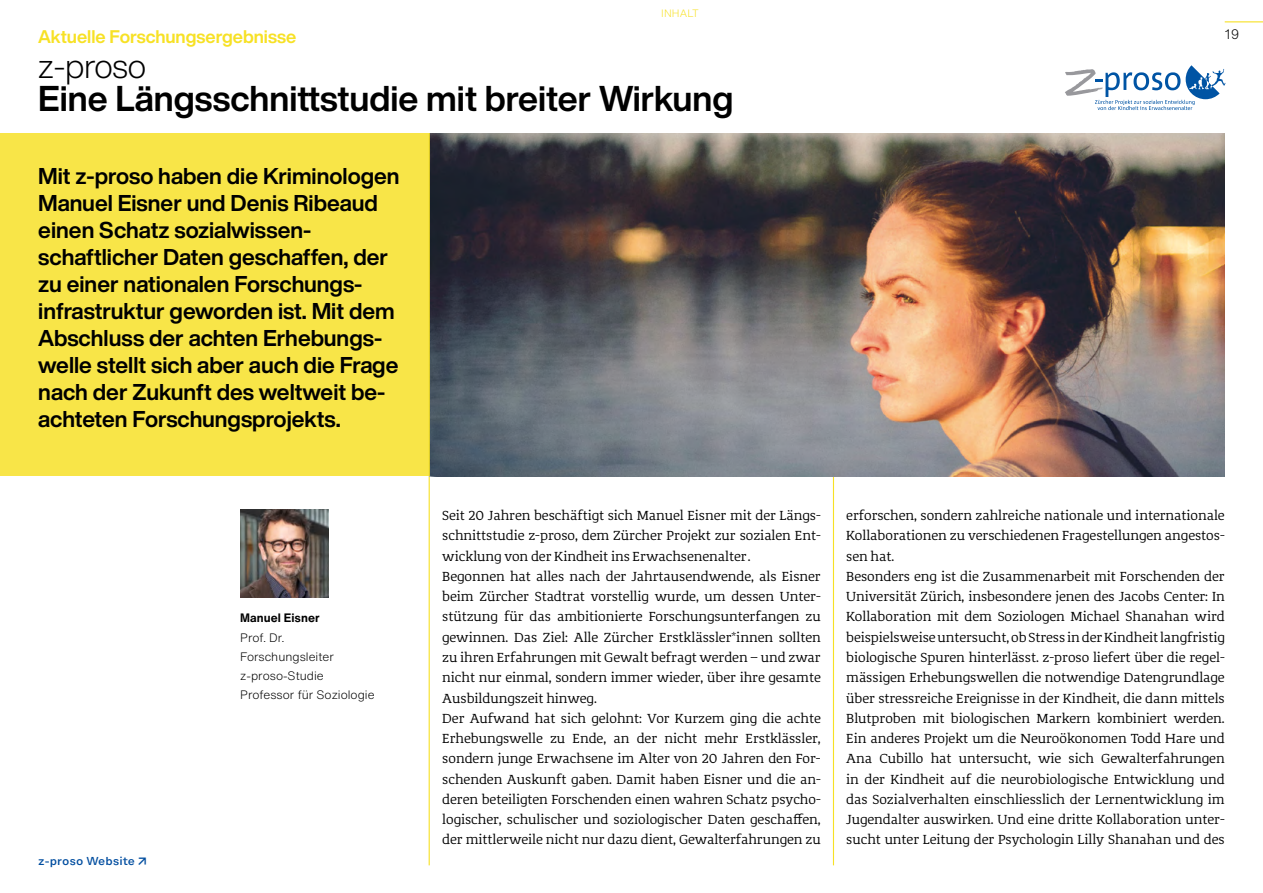
<style>
.page{position:relative;width:1263px;height:893px;background:#fff}
.page>*{position:absolute;margin:0;border:0;box-sizing:border-box;transform-origin:0 0}
.t1{font:700 35.25px "Helvetica Now Display";color:#000}
.t2{font:300 33px "Helvetica Now Display";letter-spacing:-.005em;color:#000}
.t3{font:700 22.5px/27px "Helvetica Now Display";color:#000}
.t4{font:700 18px "Helvetica Now Display";color:#f7e125}
.t5{font:13.5px/20.2px "Corpo Serif";color:#000}
.t6{font:300 13.5px "Helvetica Now Text";color:#000}
.t7{font:300 12px/19.2px "Helvetica Now Text";color:#000}
.t8{font:700 12px "Helvetica Now Text";color:#000}
.t9{font:500 10.5px "Helvetica Now Micro";color:#004d9f}
.t10{font:300 10.5px "Helvetica Now Text";letter-spacing:.01em;color:#f7e125}
</style>
<div class="page">
<hr style="left:1225px;top:21px;width:38px;height:1px;background:#f7e125">
<hr style="left:833px;top:134px;width:1px;height:731px;background:#f7e125">
<hr style="left:429px;top:134px;width:1px;height:731px;background:#f7e125">
<img style="left:429px;top:134px;width:796px;height:342px">
<div style="left:0;top:134px;width:429px;height:342px;background:#f8e548"></div>
<img style="left:240px;top:509px;width:88px;height:88px">
<svg style="left:1065px;top:65px;width:160px;height:45px"></svg>
<h3 class="t4" style="left:38px;top:25px;width:260px">Aktuelle Forschungsergebnisse</h3>
<p class="t10" style="left:661px;top:5px;width:39px">INHALT</p>
<h2 class="t2" style="left:38px;top:44px;width:109px">z-proso</h2>
<h1 class="t1" style="left:38px;top:74px;width:697px">Eine Längsschnittstudie mit breiter Wirkung</h1>
<p class="t3" style="left:38px;top:162px;width:363px">Mit z-proso haben die Kriminologen Manuel Eisner und Denis Ribeaud einen Schatz sozialwissen&shy;schaftlicher Daten geschaffen, der zu einer nationalen Forschungs&shy;infrastruktur geworden ist. Mit dem Abschluss der achten Erhebungs&shy;welle stellt sich aber auch die Frage nach der Zukunft des weltweit be&shy;achteten Forschungsprojekts.</p>
<p class="t6" style="left:1225px;top:25px;width:16px">19</p>
<p class="t9" style="left:38px;top:853px;width:110px">z-proso Website ↗</p>
<p class="t8" style="left:240px;top:609px;width:81px">Manuel Eisner</p>
<p class="t7" style="left:240px;top:627px;width:136px">Prof. Dr.<br>Forschungsleiter z-proso-Studie<br>Professor für Soziologie</p>
<p class="t5" style="left:442px;top:506px;width:380px">Seit 20 Jahren beschäftigt sich Manuel Eisner mit der Längs&shy;schnittstudie z-proso, dem Zürcher Projekt zur sozialen Ent&shy;wicklung von der Kindheit ins Erwachsenenalter.<br>Begonnen hat alles nach der Jahrtausendwende, als Eisner beim Zürcher Stadtrat vorstellig wurde, um dessen Unter&shy;stützung für das ambitionierte Forschungsunterfangen zu gewinnen. Das Ziel: Alle Zürcher Erstklässler*innen sollten zu ihren Erfahrungen mit Gewalt befragt werden – und zwar nicht nur einmal, sondern immer wieder, über ihre gesamte Ausbildungszeit hinweg.<br>Der Aufwand hat sich gelohnt: Vor Kurzem ging die achte Erhebungswelle zu Ende, an der nicht mehr Erstklässler, sondern junge Erwachsene im Alter von 20 Jahren den For&shy;schenden Auskunft gaben. Damit haben Eisner und die an&shy;deren beteiligten Forschenden einen wahren Schatz psycho&shy;logischer, schulischer und soziologischer Daten geschaffen, der mittlerweile nicht nur dazu dient, Gewalterfahrungen zu</p>
<p class="t5" style="left:846px;top:506px;width:380px">erforschen, sondern zahlreiche nationale und internationale Kollaborationen zu verschiedenen Fragestellungen angestos&shy;sen hat.<br>Besonders eng ist die Zusammenarbeit mit Forschenden der Universität Zürich, insbesondere jenen des Jacobs Center: In Kollaboration mit dem Soziologen Michael Shanahan wird beispielsweise untersucht, ob Stress in der Kindheit langfristig biologische Spuren hinterlässt. z-proso liefert über die regel&shy;mässigen Erhebungswellen die notwendige Datengrundlage über stressreiche Ereignisse in der Kindheit, die dann mittels Blutproben mit biologischen Markern kombiniert werden.<br>Ein anderes Projekt um die Neuroökonomen Todd Hare und Ana Cubillo hat untersucht, wie sich Gewalterfahrungen in der Kindheit auf die neurobiologische Entwicklung und das Sozialverhalten einschliesslich der Lernentwicklung im Jugendalter auswirken. Und eine dritte Kollaboration unter&shy;sucht unter Leitung der Psychologin Lilly Shanahan und des</p>
</div>
